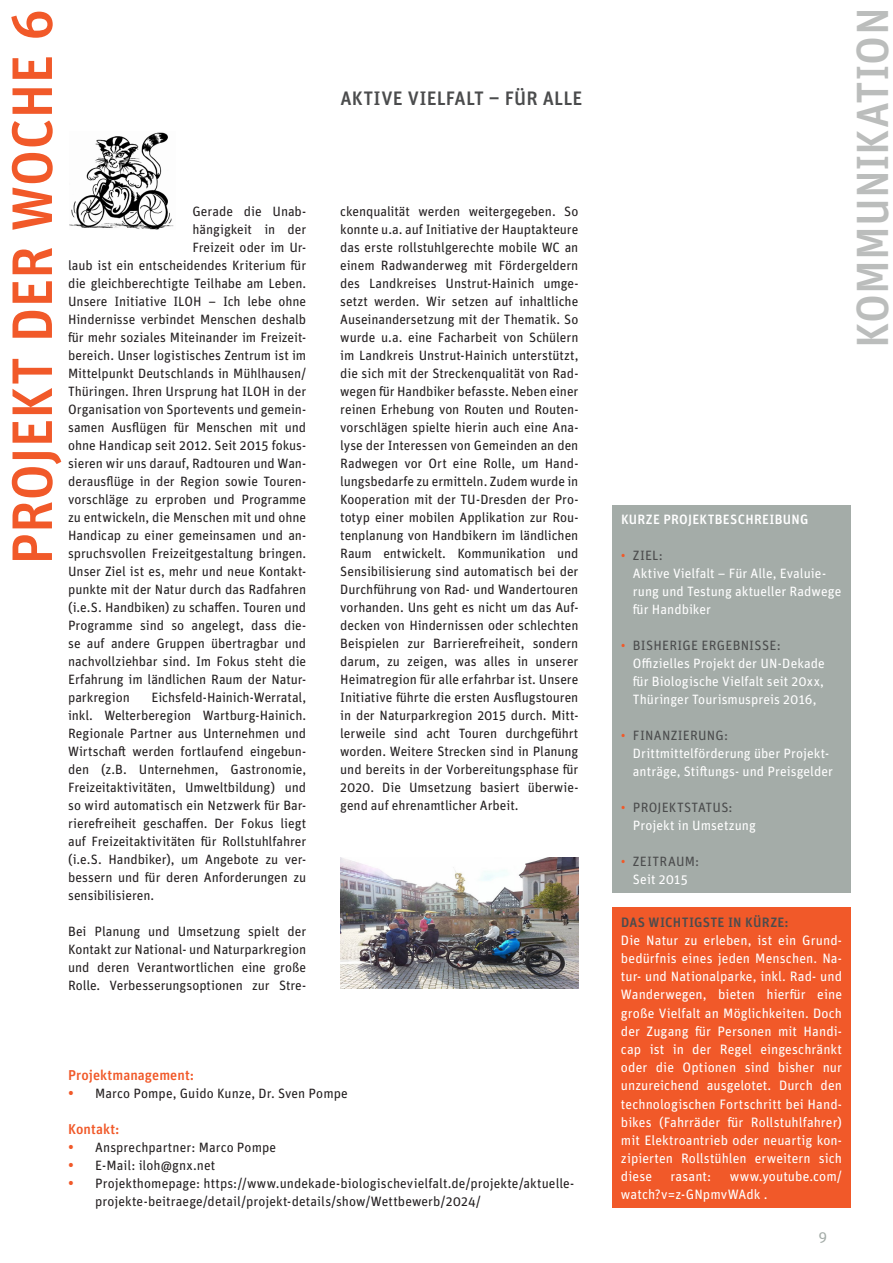
<style>
.page{position:relative;width:893px;height:1263px;background:#fff}
.page>*{position:absolute;margin:0;border:0;box-sizing:border-box;transform-origin:0 0}
.t1{font:500 57px "Unit OT";letter-spacing:-.005em;color:#f15929}
.t2{font:500 45px "Unit OT";color:#bbbdbc}
.t3{font:500 19.5px "Unit OT";letter-spacing:.005em;color:#4b4c4d}
.t4{font:15.15px "Unit OT";color:#a4aca8}
.t5{font:500 14.25px "Unit OT";letter-spacing:.005em;color:#f15929}
.t6{font:13.65px/18.1px "Unit OT";letter-spacing:.005em;color:#fff;text-align:justify}
.t7{font:500 13.65px "Unit OT";letter-spacing:.02em;color:#4b4c4d}
.t8{font:13.5px/18px "Unit OT";letter-spacing:-.005em;color:#231f20;text-align:justify}
.t9{font:13.5px/18px "Unit OT";letter-spacing:.005em;color:#fff}
.t10{font:500 13.5px "Unit OT";letter-spacing:.02em;color:#fff}
.t11{font:13.5px/18px "Unit OT";letter-spacing:.015em;color:#4b4c4d;text-align:center}
.s1{font-weight:500;font-size:15px;color:#f15929}
.s2{color:#f15929}
.s3{color:#4b4c4d}
.s4{color:#fff}
</style>
<div class="page">
<div style="left:612px;top:907px;width:238px;height:301px;background:#f15929"></div>
<div style="left:612px;top:505px;width:238px;height:387px;background:#a4aca8"></div>
<img style="left:69px;top:132px;width:105px;height:98px">
<img style="left:340px;top:858px;width:238px;height:131px">
<h1 class="t1" style="left:-4px;top:565px;width:557px;rotate:-90deg">PROJEKT DER WOCHE 6</h1>
<p class="t8" style="left:193px;top:202px;width:115px">Gerade die Unab-</p>
<p class="t8" style="left:193px;top:220px;width:115px">hängigkeit in der</p>
<p class="t8" style="left:193px;top:238px;width:115px">Freizeit oder im Ur-</p>
<p class="t8" style="left:68px;top:256px;width:240px">laub ist ein entscheidendes Kriterium für</p>
<p class="t8" style="left:68px;top:274px;width:240px">die gleichberechtigte Teilhabe am Leben.</p>
<p class="t8" style="left:68px;top:292px;width:240px">Unsere Initiative ILOH – Ich lebe ohne</p>
<p class="t8" style="left:68px;top:310px;width:240px">Hindernisse verbindet Menschen deshalb</p>
<p class="t8" style="left:68px;top:328px;width:240px">für mehr soziales Miteinander im Freizeit-</p>
<p class="t8" style="left:68px;top:346px;width:240px">bereich. Unser logistisches Zentrum ist im</p>
<p class="t8" style="left:68px;top:364px;width:240px">Mittelpunkt Deutschlands in Mühlhausen/</p>
<p class="t8" style="left:68px;top:382px;width:240px">Thüringen. Ihren Ursprung hat ILOH in der</p>
<p class="t8" style="left:68px;top:400px;width:240px">Organisation von Sportevents und gemein-</p>
<p class="t8" style="left:68px;top:418px;width:240px">samen Ausflügen für Menschen mit und</p>
<p class="t8" style="left:68px;top:436px;width:240px">ohne Handicap seit 2012. Seit 2015 fokus-</p>
<p class="t8" style="left:68px;top:454px;width:240px">sieren wir uns darauf, Radtouren und Wan-</p>
<p class="t8" style="left:68px;top:472px;width:240px">derausflüge in der Region sowie Touren-</p>
<p class="t8" style="left:68px;top:490px;width:240px">vorschläge zu erproben und Programme</p>
<p class="t8" style="left:68px;top:508px;width:240px">zu entwickeln, die Menschen mit und ohne</p>
<p class="t8" style="left:68px;top:526px;width:240px">Handicap zu einer gemeinsamen und an-</p>
<p class="t8" style="left:68px;top:544px;width:240px">spruchsvollen Freizeitgestaltung bringen.</p>
<p class="t8" style="left:68px;top:562px;width:240px">Unser Ziel ist es, mehr und neue Kontakt-</p>
<p class="t8" style="left:68px;top:580px;width:240px">punkte mit der Natur durch das Radfahren</p>
<p class="t8" style="left:68px;top:598px;width:240px">(i.e.S. Handbiken) zu schaffen. Touren und</p>
<p class="t8" style="left:68px;top:616px;width:240px">Programme sind so angelegt, dass die-</p>
<p class="t8" style="left:68px;top:634px;width:240px">se auf andere Gruppen übertragbar und</p>
<p class="t8" style="left:68px;top:652px;width:240px">nachvollziehbar sind. Im Fokus steht die</p>
<p class="t8" style="left:68px;top:670px;width:240px">Erfahrung im ländlichen Raum der Natur-</p>
<p class="t8" style="left:68px;top:688px;width:63px">parkregion</p>
<p class="t8" style="left:68px;top:688px;width:240px;text-indent:83px">Eichsfeld-Hainich-Werratal, inkl. Welterberegion Wartburg-Hainich.<br>Regionale Partner aus Unternehmen und Wirtschaft werden fortlaufend eingebun&shy;den (z.B. Unternehmen, Gastronomie, Freizeitaktivitäten, Umweltbildung) und so wird automatisch ein Netzwerk für Bar&shy;rierefreiheit geschaffen. Der Fokus liegt auf Freizeitaktivitäten für Rollstuhlfahrer (i.e.S. Handbiker), um Angebote zu ver&shy;bessern und für deren Anforderungen zu sensibilisieren.</p>
<p class="t8" style="left:68px;top:922px;width:240px">Bei Planung und Umsetzung spielt der Kontakt zur National- und Naturparkregion und deren Verantwortlichen eine große Rolle. Verbesserungsoptionen zur Stre-</p>
<h3 class="t3" style="left:340px;top:86px;width:244px">AKTIVE VIELFALT – FÜR ALLE</h3>
<p class="t8" style="left:340px;top:202px;width:240px">ckenqualität werden weitergegeben. So konnte u.a. auf Initiative der Hauptakteure das erste rollstuhlgerechte mobile WC an einem Radwanderweg mit Fördergeldern des Landkreises Unstrut-Hainich umge&shy;setzt werden. Wir setzen auf inhaltliche Auseinandersetzung mit der Thematik. So wurde u.a. eine Facharbeit von Schülern im Landkreis Unstrut-Hainich unterstützt, die sich mit der Streckenqualität von Rad&shy;wegen für Handbiker befasste. Neben einer reinen Erhebung von Routen und Routen&shy;vorschlägen spielte hierin auch eine Ana&shy;lyse der Interessen von Gemeinden an den Radwegen vor Ort eine Rolle, um Hand&shy;lungsbedarfe zu ermitteln. Zudem wurde in Kooperation mit der TU-Dresden der Pro&shy;totyp einer mobilen Applikation zur Rou&shy;tenplanung von Handbikern im ländlichen Raum entwickelt. Kommunikation und Sensibilisierung sind automatisch bei der Durchführung von Rad- und Wandertouren vorhanden. Uns geht es nicht um das Auf&shy;decken von Hindernissen oder schlechten Beispielen zur Barrierefreiheit, sondern darum, zu zeigen, was alles in unserer Heimatregion für alle erfahrbar ist. Unsere Initiative führte die ersten Ausflugstouren in der Naturparkregion 2015 durch. Mitt&shy;lerweile sind acht Touren durchgeführt worden. Weitere Strecken sind in Planung und bereits in der Vorbereitungsphase für 2020. Die Umsetzung basiert überwie&shy;gend auf ehrenamtlicher Arbeit.</p>
<p class="t5" style="left:68px;top:1066px;width:128px">Projektmanagement:</p>
<p class="t8" style="left:68px;top:1084px;width:281px"><span class="s1">•</span> Marco Pompe, Guido Kunze, Dr. Sven Pompe</p>
<p class="t5" style="left:68px;top:1120px;width:53px">Kontakt:</p>
<p class="t8" style="left:68px;top:1138px;width:210px"><span class="s1">•</span> Ansprechpartner: Marco Pompe</p>
<p class="t8" style="left:68px;top:1156px;width:149px"><span class="s1">•</span> E-Mail: iloh@gnx.net</p>
<p class="t8" style="left:95px;top:1174px;width:481px;text-indent:-27px"><span class="s1">•</span> Projekthomepage: https://www.undekade-biologischevielfalt.de/projekte/aktuelle&shy;projekte-beitraege/detail/projekt-details/show/Wettbewerb/2024/</p>
<h2 class="t2" style="left:844px;top:347px;width:341px;rotate:-90deg">KOMMUNIKATION</h2>
<p class="t10" style="left:621px;top:511px;width:189px">KURZE PROJEKTBESCHREIBUNG</p>
<p class="t9" style="left:633px;top:546px;width:210px;text-indent:-12px"><span class="s2">•</span> <span class="s3">ZIEL:<br></span>Aktive Vielfalt – Für Alle, Evaluie&shy;rung und Testung aktueller Radwege für Handbiker</p>
<p class="t9" style="left:633px;top:636px;width:193px;text-indent:-12px"><span class="s2">•</span> <span class="s3">BISHERIGE ERGEBNISSE:<br></span>Offizielles Projekt der UN-Dekade für Biologische Vielfalt seit 20xx,<br>Thüringer Tourismuspreis 2016,</p>
<p class="t9" style="left:633px;top:726px;width:202px;text-indent:-12px"><span class="s2">•</span> <span class="s3">FINANZIERUNG:<br></span>Drittmittelförderung über Projekt&shy;anträge, Stiftungs- und Preisgelder</p>
<p class="t9" style="left:633px;top:798px;width:124px;text-indent:-12px"><span class="s2">•</span> <span class="s3">PROJEKTSTATUS:<br></span>Projekt in Umsetzung</p>
<p class="t11" style="left:621px;top:852px;width:80px"><span class="s2">•</span> ZEITRAUM:<br><span class="s4">Seit 2015</span></p>
<p class="t7" style="left:621px;top:913px;width:169px">DAS WICHTIGSTE IN KÜRZE:</p>
<p class="t6" style="left:621px;top:931px;width:223px">Die Natur zu erleben, ist ein Grund&shy;bedürfnis eines jeden Menschen. Na&shy;tur- und Nationalparke, inkl. Rad- und Wanderwegen, bieten hierfür eine große Vielfalt an Möglichkeiten. Doch der Zugang für Personen mit Handi&shy;cap ist in der Regel eingeschränkt oder die Optionen sind bisher nur unzureichend ausgelotet. Durch den technologischen Fortschritt bei Hand&shy;bikes (Fahrräder für Rollstuhlfahrer) mit Elektroantrieb oder neuartig kon&shy;zipierten Rollstühlen erweitern sich diese</p>
<p class="t6" style="left:621px;top:1167px;width:223px;text-indent:109px">www.youtube.com/ watch?v=z-GNpmvWAdk .</p>
<p class="t6" style="left:670px;top:1167px;width:42px">rasant:</p>
<p class="t4" style="left:819px;top:1227px;width:10px">9</p>
</div>
